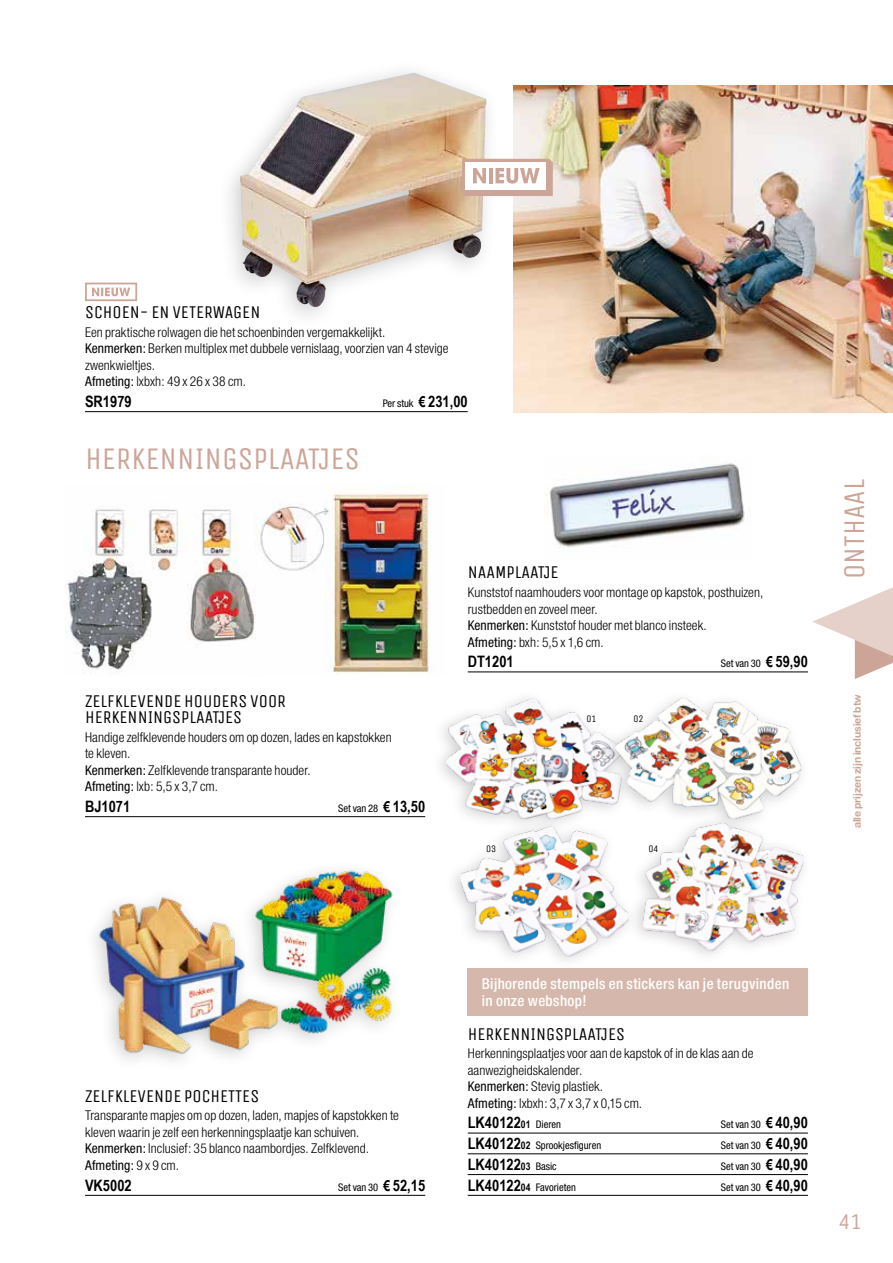
<style>
.page{position:relative;width:893px;height:1263px;background:#fff}
.page>*{position:absolute;margin:0;border:0;box-sizing:border-box;transform-origin:0 0}
.t1{font:31.5px "Unica One";color:#cca598}
.t2{font:30px "Unica One";color:#cca598}
.t3{font:22.5px "Unica One";color:#cca598}
.t4{font:18px/16.5px "Unica One";color:#000}
.t5{font:700 15.75px "Arial Narrow";color:#000}
.t6{font:500 condensed 15px/16.5px "Helvetica Neue";letter-spacing:.025em;color:#fff}
.t7{font:300 condensed 13.5px/16.5px "Helvetica Neue";letter-spacing:.005em;color:#000}
.t8{font:condensed 10.5px "Helvetica Neue";color:#000}
.t9{font:700 10.5px "Helvetica Neue";letter-spacing:-.01em;color:#cca598}
.t10{font:9.9px "Unica One";color:#000}
.s1{font-weight:400}
.s2{font-family:"Arial Narrow";font-weight:700;font-stretch:normal;font-size:15px}
.s3{font-family:"Arial Narrow";font-weight:700;font-stretch:normal;font-size:15.75px}
.s4{font-size:10.5px}
.s5{font-family:"Helvetica Neue";font-weight:400;font-stretch:condensed;font-size:10.5px}
.s6{font-family:"Arial Narrow";font-weight:700;font-stretch:normal}
</style>
<div class="page">
<svg style="left:812px;top:587px;width:81px;height:92px"></svg>
<hr style="left:85px;top:1195px;width:340px;height:1px;background:#000">
<hr style="left:468px;top:1133px;width:340px;height:1px;background:#000">
<hr style="left:468px;top:1153px;width:340px;height:1px;background:#000">
<hr style="left:468px;top:1174px;width:340px;height:1px;background:#000">
<hr style="left:468px;top:1195px;width:340px;height:1px;background:#000">
<img style="left:95px;top:870px;width:298px;height:191px">
<img style="left:280px;top:492px;width:149px;height:183px">
<img style="left:65px;top:508px;width:215px;height:164px">
<hr style="left:85px;top:816px;width:340px;height:1px;background:#000">
<hr style="left:468px;top:671px;width:340px;height:1px;background:#000">
<img style="left:544px;top:463px;width:201px;height:85px">
<img style="left:446px;top:698px;width:153px;height:118px">
<div style="left:599px;top:688px;width:212px;height:147px;background:#000;opacity:.2"></div>
<img style="left:615px;top:698px;width:186px;height:118px">
<div style="left:443px;top:816px;width:196px;height:155px;background:#000;opacity:.2"></div>
<img style="left:460px;top:825px;width:166px;height:131px">
<div style="left:626px;top:812px;width:187px;height:154px;background:#000;opacity:.2"></div>
<img style="left:643px;top:822px;width:160px;height:129px">
<hr style="left:85px;top:411px;width:383px;height:1px;background:#000">
<svg style="left:85px;top:283px;width:52px;height:18px"></svg>
<img style="left:514px;top:85px;width:379px;height:327px">
<img style="left:240px;top:73px;width:246px;height:234px">
<div style="left:468px;top:968px;width:340px;height:47px;background:#d6b7ac"></div>
<svg style="left:462px;top:159px;width:91px;height:37px"></svg>
<h3 class="t4" style="left:85px;top:304px;width:177px">SCHOEN- EN VETERWAGEN</h3>
<p class="t7" style="left:85px;top:324px;width:365px">Een praktische rolwagen die het schoenbinden vergemakkelijkt.<br><span class="s1">Kenmerken:</span> Berken multiplex met dubbele vernislaag, voorzien van 4 stevige zwenkwieltjes.<br><span class="s1">Afmeting:</span> lxbxh: 49 x 26 x 38 cm.</p>
<p class="t5" style="left:85px;top:390px;width:48px">SR1979</p>
<p class="t8" style="left:383px;top:397px;width:87px">Per stuk <span class="s2">€</span> <span class="s3">231,00</span></p>
<h1 class="t1" style="left:85px;top:440px;width:277px">HERKENNINGSPLAATJES</h1>
<h3 class="t4" style="left:85px;top:692px;width:202px">ZELFKLEVENDE HOUDERS VOOR<br>HERKENNINGSPLAATJES</h3>
<p class="t7" style="left:85px;top:729px;width:308px">Handige zelfklevende houders om op dozen, lades en kapstokken te kleven.<br><span class="s1">Kenmerken:</span> Zelfklevende transparante houder.<br><span class="s1">Afmeting:</span> lxb: 5,5 x 3,7 cm.</p>
<p class="t5" style="left:85px;top:794px;width:47px">BJ1071</p>
<p class="t8" style="left:338px;top:802px;width:88px">Set van 28 <span class="s2">€</span> <span class="s3">13,50</span></p>
<h3 class="t4" style="left:468px;top:564px;width:92px">NAAMPLAATJE</h3>
<p class="t7" style="left:468px;top:584px;width:297px">Kunststof naamhouders voor montage op kapstok, posthuizen, rustbedden en zoveel meer.<br><span class="s1">Kenmerken:</span> Kunststof houder met blanco insteek.<br><span class="s1">Afmeting:</span> bxh: 5,5 x 1,6 cm.</p>
<p class="t5" style="left:468px;top:650px;width:47px">DT1201</p>
<p class="t8" style="left:721px;top:657px;width:88px">Set van 30 <span class="s2">€</span> <span class="s3">59,90</span></p>
<p class="t10" style="left:587px;top:712px;width:12px">01</p>
<p class="t10" style="left:633px;top:712px;width:12px">02</p>
<p class="t10" style="left:486px;top:843px;width:12px">03</p>
<p class="t10" style="left:648px;top:843px;width:12px">04</p>
<h2 class="t2" style="left:837px;top:579px;width:101px;rotate:-90deg">ONTHAAL</h2>
<p class="t9" style="left:851px;top:828px;width:136px;rotate:-90deg">alle prijzen zijn inclusief btw</p>
<h3 class="t4" style="left:85px;top:1088px;width:176px">ZELFKLEVENDE POCHETTES</h3>
<p class="t7" style="left:85px;top:1107px;width:315px">Transparante mapjes om op dozen, laden, mapjes of kapstokken te kleven waarin je zelf een herkenningsplaatje kan schuiven.<br><span class="s1">Kenmerken:</span> Inclusief: 35 blanco naambordjes. Zelfklevend.<br><span class="s1">Afmeting:</span> 9 x 9 cm.</p>
<p class="t5" style="left:85px;top:1173px;width:48px">VK5002</p>
<p class="t8" style="left:338px;top:1181px;width:88px">Set van 30 <span class="s2">€</span> <span class="s3">52,15</span></p>
<p class="t6" style="left:482px;top:975px;width:309px">Bijhorende stempels en stickers kan je terugvinden in onze webshop!</p>
<h3 class="t4" style="left:468px;top:1025px;width:159px">HERKENNINGSPLAATJES</h3>
<p class="t7" style="left:468px;top:1045px;width:287px">Herkenningsplaatjes voor aan de kapstok of in de klas aan de aanwezigheidskalender.<br><span class="s1">Kenmerken:</span> Stevig plastiek.<br><span class="s1">Afmeting:</span> lxbxh: 3,7 x 3,7 x 0,15 cm.</p>
<p class="t5" style="left:468px;top:1111px;width:95px">LK40122<span class="s4">01</span> <span class="s5">Dieren</span></p>
<p class="t8" style="left:721px;top:1119px;width:88px">Set van 30 <span class="s2">€</span> <span class="s3">40,90</span></p>
<p class="t8" style="left:468px;top:1139px;width:135px"><span class="s3">LK40122</span><span class="s6">02</span> Sprookjesfiguren</p>
<p class="t8" style="left:721px;top:1139px;width:88px">Set van 30 <span class="s2">€</span> <span class="s3">40,90</span></p>
<p class="t5" style="left:468px;top:1152px;width:90px">LK40122<span class="s4">03</span> <span class="s5">Basic</span></p>
<p class="t8" style="left:721px;top:1160px;width:88px">Set van 30 <span class="s2">€</span> <span class="s3">40,90</span></p>
<p class="t8" style="left:468px;top:1181px;width:110px"><span class="s3">LK40122</span><span class="s6">04</span> Favorieten</p>
<p class="t8" style="left:721px;top:1181px;width:88px">Set van 30 <span class="s2">€</span> <span class="s3">40,90</span></p>
<h3 class="t3" style="left:839px;top:1208px;width:24px">41</h3>
</div>
